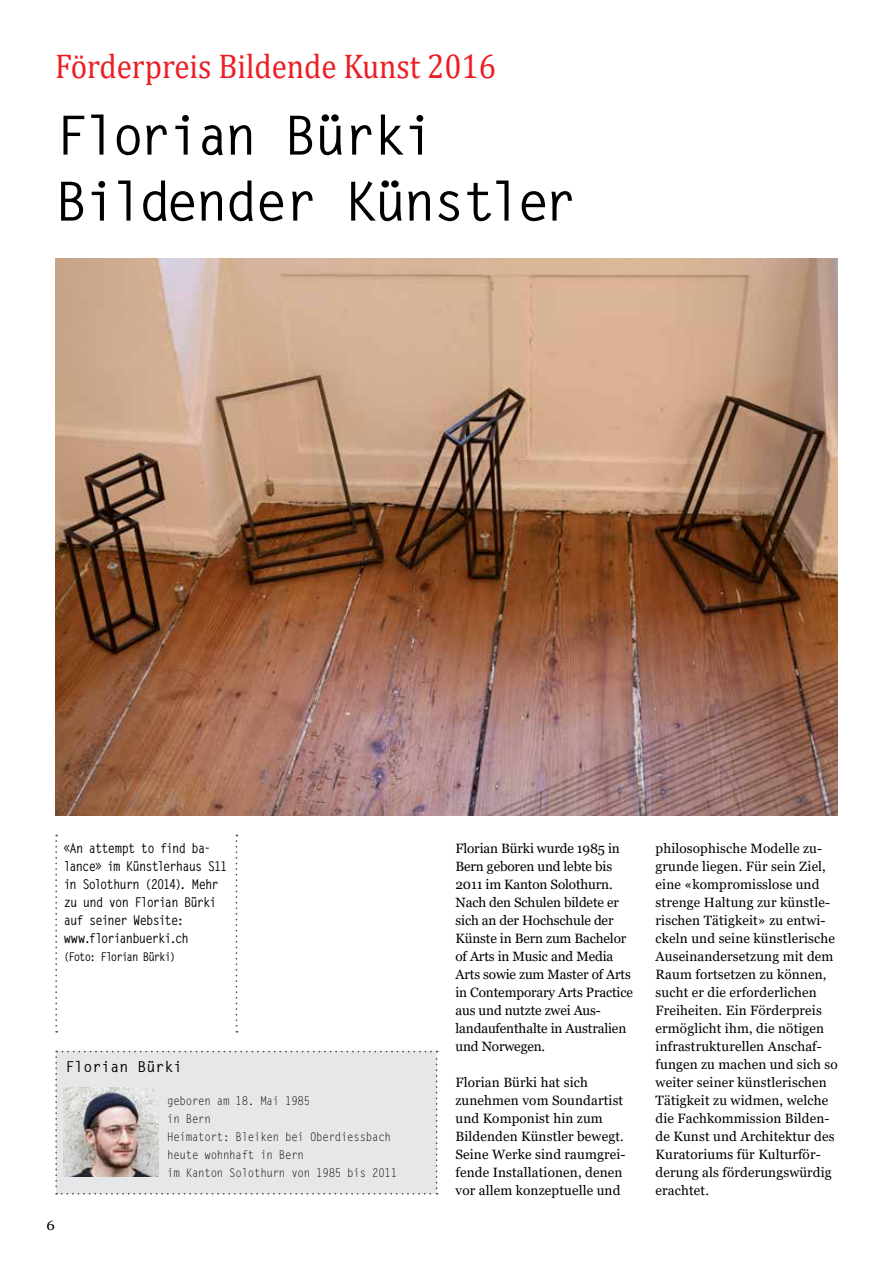
<style>
.page{position:relative;width:893px;height:1263px;background:#fff}
.page>*{position:absolute;margin:0;border:0;box-sizing:border-box;transform-origin:0 0}
.t1{font:700 54px/66px "Letter Gothic Std";letter-spacing:-.05em;color:#000}
.t2{font:34.5px "Cambria";color:#ed1d24;scale:.9 1}
.t3{font:700 15px "Letter Gothic Std";color:#000}
.t4{font:13.5px/18px "Georgia";letter-spacing:.01em;color:#000}
.t5{font:13.5px/18px "Georgia";letter-spacing:-.01em;color:#000}
.t6{font:700 13.5px/18px "Letter Gothic Std";letter-spacing:-.075em;color:#000;scale:.75 1}
.t7{font:13.5px "Georgia";letter-spacing:.01em;color:#000;scale:1.11 1}
.t8{font:12px/18px "Letter Gothic Std";letter-spacing:-.025em;color:#000;scale:.9 1}
.t9{font:700 12px "Letter Gothic Std";letter-spacing:-.095em;color:#000;scale:.9 1}
</style>
<div class="page">
<div style="left:55px;top:1051px;width:383px;height:144px;background:#e6e7e8"></div>
<img style="left:64px;top:1087px;width:95px;height:90px">
<img style="left:55px;top:259px;width:783px;height:557px">
<svg style="left:55px;top:835px;width:2px;height:198px"></svg>
<svg style="left:236px;top:835px;width:1px;height:198px"></svg>
<h2 class="t2" style="left:55px;top:46px;width:491px">Förderpreis Bildende Kunst 2016</h2>
<h1 class="t1" style="left:55px;top:103px;width:523px">Florian Bürki<br>Bildender Künstler</h1>
<p class="t6" style="left:64px;top:839px;width:220px">«An attempt to find ba&shy;lance» im Künstlerhaus S11 in Solothurn (2014). Mehr zu und von Florian Bürki auf seiner Website: www.florianbuerki.ch</p>
<p class="t9" style="left:64px;top:949px;width:126px">(Foto: Florian Bürki)</p>
<p class="t3" style="left:66px;top:1057px;width:118px">Florian Bürki</p>
<p class="t8" style="left:167px;top:1092px;width:257px">geboren am 18. Mai 1985<br>in Bern<br>Heimatort: Bleiken bei Oberdiessbach heute wohnhaft in Bern<br>im Kanton Solothurn von 1985 bis 2011</p>
<p class="t7" style="left:46px;top:1217px;width:9px">6</p>
<p class="t5" style="left:455px;top:839px;width:179px">Florian Bürki wurde 1985 in<br>Bern geboren und lebte bis<br>2011 im Kanton Solothurn.<br>Nach den Schulen bildete er sich an der Hochschule der<br>Künste in Bern zum Bachelor of Arts in Music and Media<br>Arts sowie zum Master of Arts in Contemporary Arts Practice aus und nutzte zwei Aus&shy;landaufenthalte in Australien und Norwegen.</p>
<p class="t4" style="left:455px;top:1073px;width:172px">Florian Bürki hat sich zunehmen vom Soundartist und Komponist hin zum<br>Bildenden Künstler bewegt.<br>Seine Werke sind raumgrei&shy;fende Installationen, denen vor allem konzeptuelle und</p>
<p class="t4" style="left:656px;top:839px;width:184px">philosophische Modelle zu&shy;grunde liegen. Für sein Ziel, eine «kompromisslose und strenge Haltung zur künstle&shy;rischen Tätigkeit» zu entwi&shy;ckeln und seine künstlerische<br>Auseinandersetzung mit dem<br>Raum fortsetzen zu können, sucht er die erforderlichen<br>Freiheiten. Ein Förderpreis ermöglicht ihm, die nötigen infrastrukturellen Anschaf&shy;fungen zu machen und sich so weiter seiner künstlerischen<br>Tätigkeit zu widmen, welche die Fachkommission Bilden&shy;de Kunst und Architektur des<br>Kuratoriums für Kulturför&shy;derung als förderungswürdig erachtet.</p>
</div>
